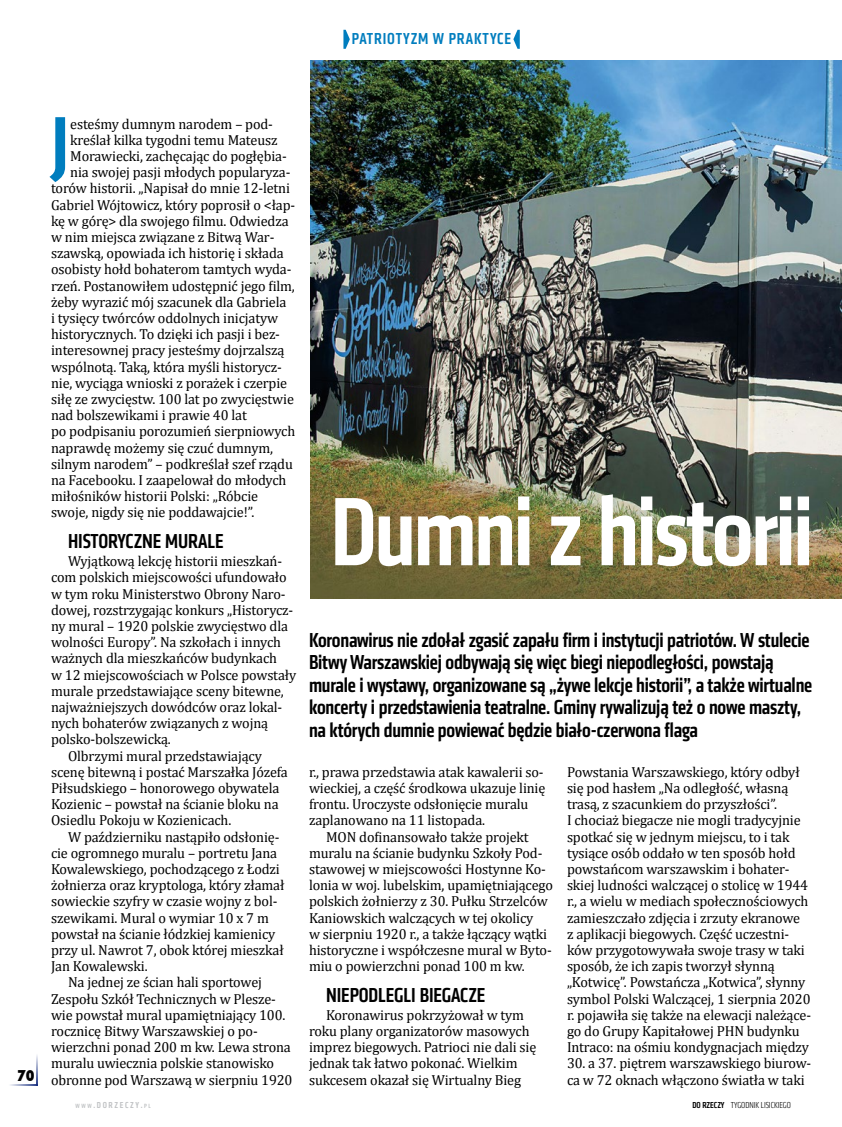
<style>
.page{position:relative;width:842px;height:1127px;background:#fff}
.page>*{position:absolute;margin:0;border:0;box-sizing:border-box;transform-origin:0 0}
.t1{font:500 condensed 100.8px "Klavika";letter-spacing:-.025em;color:#fff}
.t2{font:500 condensed 74.4px "Klavika";color:#007dbe;scale:1.15 1}
.t3{font:500 condensed 21px/22.5px "Klavika";letter-spacing:-.01em;color:#000}
.t4{font:500 condensed 16.5px "Klavika";letter-spacing:.045em;color:#007dbe}
.t5{font:14.55px/16.2px "Cambria";letter-spacing:-.01em;color:#000}
.t6{font:800 condensed 14.55px "Futura";color:#000}
.t7{font:300 condensed 9px "Klavika";letter-spacing:-.005em;color:#000}
.t8{font:500 condensed 9px "Klavika";letter-spacing:.18em;color:#c0c2c4}
.s1{font-size:6.3px}
.s2{font-style:inherit}
.s3{font-weight:500}
</style>
<div class="page">
<img style="left:310px;top:60px;width:532px;height:539px">
<hr style="left:8px;top:1084px;width:30px;height:2px;background:#1b3281">
<hr style="left:37px;top:1053px;width:1px;height:33px;background:#1b3281">
<svg style="left:343px;top:30px;width:7px;height:19px"></svg>
<svg style="left:513px;top:30px;width:7px;height:19px"></svg>
<p class="t4" style="left:352px;top:28px;width:161px">Patriotyzm w praktyce</p>
<p class="t6" style="left:17px;top:1065px;width:19px">70</p>
<h2 class="t2" style="left:51px;top:95px;width:17px">J</h2>
<p class="t5" style="left:70px;top:115px;width:204px">esteśmy dumnym narodem – pod-</p>
<p class="t5" style="left:70px;top:132px;width:209px">kreślał kilka tygodni temu Mateusz</p>
<p class="t5" style="left:70px;top:148px;width:218px">Morawiecki, zachęcając do pogłębia-</p>
<p class="t5" style="left:70px;top:164px;width:222px">nia swojej pasji młodych popularyza-</p>
<p class="t5" style="left:51px;top:180px;width:240px">torów historii. „Napisał do mnie 12-letni</p>
<p class="t5" style="left:51px;top:196px;width:246px">Gabriel Wójtowicz, który poprosił o &lt;łap-</p>
<p class="t5" style="left:51px;top:213px;width:239px">kę w górę&gt; dla swojego filmu. Odwiedza</p>
<p class="t5" style="left:51px;top:229px;width:225px">w nim miejsca związane z Bitwą War-</p>
<p class="t5" style="left:51px;top:245px;width:234px">szawską, opowiada ich historię i składa</p>
<p class="t5" style="left:51px;top:261px;width:242px">osobisty hołd bohaterom tamtych wyda-</p>
<p class="t5" style="left:51px;top:277px;width:245px">rzeń. Postanowiłem udostępnić jego film,</p>
<p class="t5" style="left:51px;top:294px;width:237px">żeby wyrazić mój szacunek dla Gabriela</p>
<p class="t5" style="left:51px;top:310px;width:229px">i tysięcy twórców oddolnych inicjatyw</p>
<p class="t5" style="left:51px;top:326px;width:230px">historycznych. To dzięki ich pasji i bez-</p>
<p class="t5" style="left:51px;top:342px;width:235px">interesownej pracy jesteśmy dojrzalszą</p>
<p class="t5" style="left:51px;top:358px;width:232px">wspólnotą. Taką, która myśli historycz-</p>
<p class="t5" style="left:51px;top:375px;width:238px">nie, wyciąga wnioski z porażek i czerpie</p>
<p class="t5" style="left:51px;top:391px;width:244px">siłę ze zwycięstw. 100 lat po zwycięstwie</p>
<p class="t5" style="left:51px;top:407px;width:197px">nad bolszewikami i prawie 40 lat</p>
<p class="t5" style="left:51px;top:423px;width:246px">po podpisaniu porozumień sierpniowych</p>
<p class="t5" style="left:51px;top:439px;width:224px">naprawdę możemy się czuć dumnym,</p>
<p class="t5" style="left:51px;top:456px;width:243px">silnym narodem” – podkreślał szef rządu</p>
<p class="t5" style="left:51px;top:472px;width:237px">na Facebooku. I zaapelował do młodych</p>
<p class="t5" style="left:51px;top:488px;width:209px">miłośników historii Polski: „Róbcie</p>
<p class="t5" style="left:51px;top:504px;width:205px">swoje, nigdy się nie poddawajcie!”.</p>
<h3 class="t3" style="left:68px;top:530px;width:157px">Historyczne murale</h3>
<p class="t5" style="left:68px;top:553px;width:216px">Wyjątkową lekcję historii mieszkań-</p>
<p class="t5" style="left:51px;top:569px;width:237px">com polskich miejscowości ufundowało</p>
<p class="t5" style="left:51px;top:585px;width:236px">w tym roku Ministerstwo Obrony Naro-</p>
<p class="t5" style="left:51px;top:601px;width:244px">dowej, rozstrzygając konkurs „Historycz-</p>
<p class="t5" style="left:51px;top:618px;width:239px">ny mural – 1920 polskie zwycięstwo dla</p>
<p class="t5" style="left:51px;top:634px;width:231px">wolności Europy”. Na szkołach i innych</p>
<p class="t5" style="left:51px;top:650px;width:227px">ważnych dla mieszkańców budynkach</p>
<p class="t5" style="left:51px;top:666px;width:247px">w 12 miejscowościach w Polsce powstały</p>
<p class="t5" style="left:51px;top:682px;width:234px">murale przedstawiające sceny bitewne,</p>
<p class="t5" style="left:51px;top:699px;width:233px">najważniejszych dowódców oraz lokal-</p>
<p class="t5" style="left:51px;top:715px;width:219px">nych bohaterów związanych z wojną</p>
<p class="t5" style="left:51px;top:731px;width:121px">polsko-bolszewicką.</p>
<p class="t5" style="left:68px;top:747px;width:195px">Olbrzymi mural przedstawiający</p>
<p class="t5" style="left:51px;top:763px;width:238px">scenę bitewną i postać Marszałka Józefa</p>
<p class="t5" style="left:51px;top:780px;width:230px">Piłsudskiego – honorowego obywatela</p>
<p class="t5" style="left:51px;top:796px;width:229px">Kozienic – powstał na ścianie bloku na</p>
<p class="t5" style="left:51px;top:812px;width:182px">Osiedlu Pokoju w Kozienicach.</p>
<p class="t5" style="left:68px;top:828px;width:213px">W październiku nastąpiło odsłonię-</p>
<p class="t5" style="left:51px;top:844px;width:228px">cie ogromnego muralu – portretu Jana</p>
<p class="t5" style="left:51px;top:861px;width:230px">Kowalewskiego, pochodzącego z Łodzi</p>
<p class="t5" style="left:51px;top:877px;width:235px">żołnierza oraz kryptologa, który złamał</p>
<p class="t5" style="left:51px;top:893px;width:228px">sowieckie szyfry w czasie wojny z bol-</p>
<p class="t5" style="left:51px;top:909px;width:219px">szewikami. Mural o wymiar 10 x 7 m</p>
<p class="t5" style="left:51px;top:925px;width:226px">powstał na ścianie łódzkiej kamienicy</p>
<p class="t5" style="left:51px;top:942px;width:234px">przy ul. Nawrot 7, obok której mieszkał</p>
<p class="t5" style="left:51px;top:958px;width:98px">Jan Kowalewski.</p>
<p class="t5" style="left:68px;top:974px;width:195px">Na jednej ze ścian hali sportowej</p>
<p class="t5" style="left:51px;top:990px;width:226px">Zespołu Szkół Technicznych w Plesze-</p>
<p class="t5" style="left:51px;top:1006px;width:236px">wie powstał mural upamiętniający 100.</p>
<p class="t5" style="left:51px;top:1023px;width:208px">rocznicę Bitwy Warszawskiej o po-</p>
<p class="t5" style="left:51px;top:1039px;width:241px">wierzchni ponad 200 m kw. Lewa strona</p>
<p class="t5" style="left:51px;top:1055px;width:225px">muralu uwiecznia polskie stanowisko</p>
<p class="t5" style="left:51px;top:1071px;width:243px">obronne pod Warszawą w sierpniu 1920</p>
<h1 class="t1" style="left:330px;top:468px;width:485px">Dumni z historii</h1>
<p class="t3" style="left:309px;top:628px;width:505px">Koronawirus nie zdołał zgasić zapału firm i instytucji patriotów. W stulecie Bitwy Warszawskiej odbywają się więc biegi niepodległości, powstają murale i wystawy, organizowane są „żywe lekcje historii”, a także wirtualne koncerty i przedstawienia teatralne. Gminy rywalizują też o nowe maszty, na których dumnie powiewać będzie biało-czerwona flaga</p>
<p class="t5" style="left:309px;top:763px;width:238px">r., prawa przedstawia atak kawalerii so&shy;wieckiej, a część środkowa ukazuje linię frontu. Uroczyste odsłonięcie muralu zaplanowano na 11 listopada.</p>
<p class="t5" style="left:309px;top:828px;width:246px;text-indent:17px">MON dofinansowało także projekt muralu na ścianie budynku Szkoły Pod&shy;stawowej w miejscowości Hostynne Ko&shy;lonia w woj. lubelskim, upamiętniającego polskich żołnierzy z 30. Pułku Strzelców Kaniowskich walczących w tej okolicy<br>w sierpniu 1920 r., a także łączący wątki historyczne i współczesne mural w Byto&shy;miu o powierzchni ponad 100 m kw.</p>
<h3 class="t3" style="left:326px;top:983px;width:161px">Niepodlegli biegacze</h3>
<p class="t5" style="left:309px;top:1006px;width:229px;text-indent:17px">Koronawirus pokrzyżował w tym roku plany organizatorów masowych imprez biegowych. Patrioci nie dali się jednak tak łatwo pokonać. Wielkim sukcesem okazał się Wirtualny Bieg</p>
<p class="t5" style="left:567px;top:763px;width:246px">Powstania Warszawskiego, który odbył się pod hasłem „Na odległość, własną trasą, z szacunkiem do przyszłości”.<br>I chociaż biegacze nie mogli tradycyjnie spotkać się w jednym miejscu, to i tak tysiące osób oddało w ten sposób hołd powstańcom warszawskim i bohater&shy;skiej ludności walczącej o stolicę w 1944 r., a wielu w mediach społecznościowych zamieszczało zdjęcia i zrzuty ekranowe<br>z aplikacji biegowych. Część uczestni&shy;ków przygotowywała swoje trasy w taki sposób, że ich zapis tworzył słynną „Kotwicę”. Powstańcza „Kotwica”, słynny symbol Polski Walczącej, 1 sierpnia 2020 r. pojawiła się także na elewacji należące&shy;go do Grupy Kapitałowej PHN budynku Intraco: na ośmiu kondygnacjach między</p>
<p class="t5" style="left:567px;top:1055px;width:246px">30. a 37. piętrem warszawskiego biurow&shy;ca w 72 oknach włączono światła w taki</p>
<p class="t8" style="left:76px;top:1099px;width:77px"><span class="s1">WWW</span><span class="s2">.</span>dorzeczy<span class="s2">.</span><span class="s1">PL</span></p>
<p class="t7" style="left:692px;top:1099px;width:100px"><span class="s3">do rzeczy</span> TYGODNIK LISICKIEGO</p>
</div>
